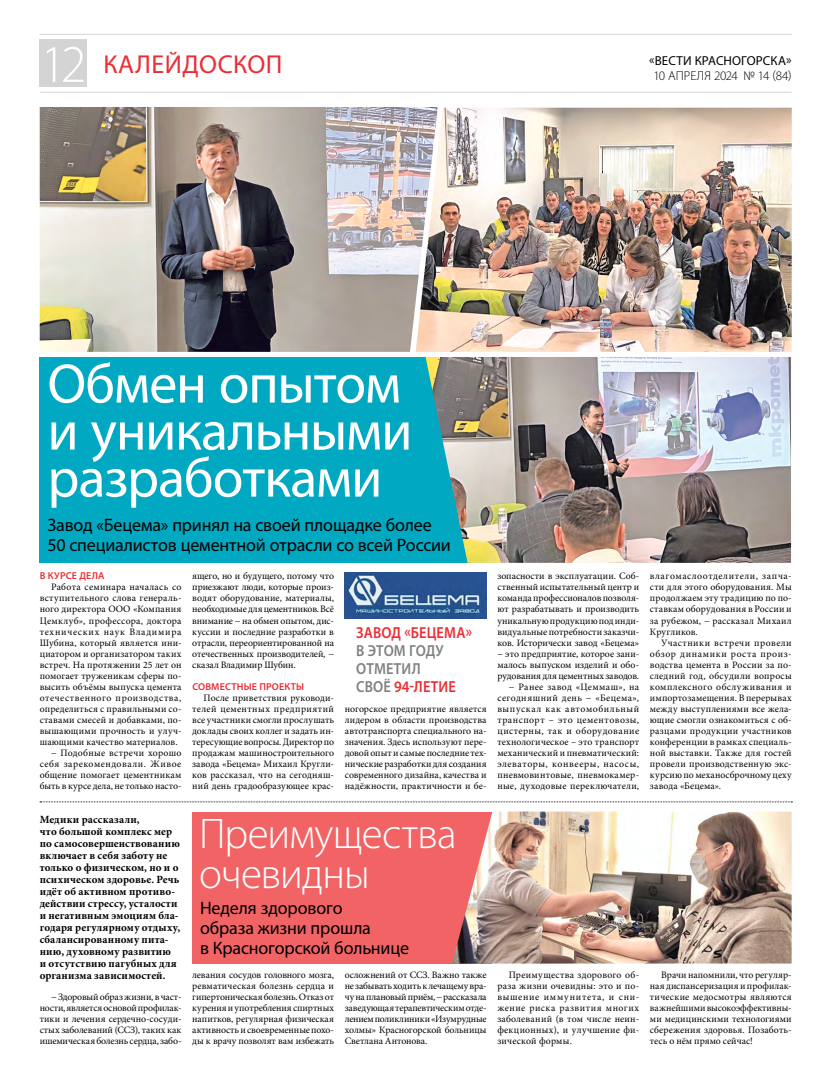
<style>
.page{position:relative;width:820px;height:1078px;background:#fff}
.page>*{position:absolute;margin:0;border:0;box-sizing:border-box;transform-origin:0 0}
.t1{font:56px/47px "Myriad Pro";letter-spacing:-.015em;color:#fff}
.t2{font:300 53px "Myriad Pro";color:#fff}
.t3{font:300 43px/40px "Myriad Pro";letter-spacing:-.02em;color:#fff}
.t4{font:26px "Myriad Pro";letter-spacing:.02em;color:#ec2d35}
.t5{font:18px/20px "Myriad Pro";letter-spacing:-.01em;color:#000}
.t6{font:600 16px/18px "Myriad Pro";letter-spacing:.005em;color:#828182;scale:.9 1}
.t7{font:600 16px "Myriad Pro";letter-spacing:.01em;color:#ec2d35;scale:.9 1}
.t8{font:13px "Myriad Pro";letter-spacing:.01em;color:#000}
.t9{font:300 13px "Myriad Pro";letter-spacing:-.005em;color:#000}
.t10{font:700 11px/12px "Minion Pro";letter-spacing:.015em;color:#000}
.t11{font:600 10px "Myriad Pro";letter-spacing:.02em;color:#ec2d35}
.t12{font:9.8px/11.1px "Minion Pro";letter-spacing:.01em;color:#000;text-align:justify}
.t13{font:9.8px "Minion Pro";letter-spacing:.055em;color:#000}
.t14{font:9.8px "Minion Pro";letter-spacing:.03em;color:#000}
.t15{font:9.8px "Minion Pro";letter-spacing:-.01em;color:#000}
.t16{font:9.8px "Minion Pro";letter-spacing:.075em;color:#000}
.s1{color:#ec2d35}
</style>
<div class="page">
<hr style="left:40px;top:92px;width:751px;height:1px;background:#d4d4d5">
<hr style="left:40px;top:34px;width:751px;height:1px;background:#d4d4d5">
<div style="left:40px;top:40px;width:47px;height:47px;background:#d4d4d5"></div>
<div style="left:192px;top:811px;width:299px;height:152px;background:#f16365"></div>
<div style="left:40px;top:357px;width:431px;height:205px;background:#00a9c1"></div>
<img style="left:40px;top:107px;width:397px;height:245px">
<img style="left:415px;top:108px;width:376px;height:244px">
<img style="left:425px;top:357px;width:365px;height:205px">
<img style="left:345px;top:572px;width:141px;height:46px">
<svg style="left:40px;top:801px;width:752px;height:1px"></svg>
<img style="left:452px;top:811px;width:339px;height:152px">
<h2 class="t2" style="left:40px;top:32px;width:48px">12</h2>
<h3 class="t8" style="left:649px;top:53px;width:144px">«ВЕСТИ КРАСНОГОРСКА»</h3>
<h3 class="t4" style="left:103px;top:48px;width:180px">КАЛЕЙДОСКОП</h3>
<h3 class="t9" style="left:653px;top:68px;width:140px">10 АПРЕЛЯ 2024 № 14 (84)</h3>
<h1 class="t1" style="left:47px;top:359px;width:366px">Обмен опытом и уникальными разработками</h1>
<h3 class="t5" style="left:47px;top:514px;width:405px">Завод «Бецема» принял на своей площадке более<br>50 специалистов цементной отрасли со всей России</h3>
<p class="t11" style="left:40px;top:569px;width:66px">В КУРСЕ ДЕЛА</p>
<p class="t14" style="left:51px;top:580px;width:132px">Работа семинара началась со</p>
<p class="t12" style="left:40px;top:592px;width:143px">вступительного слова генераль-</p>
<p class="t12" style="left:40px;top:603px;width:143px">ного директора ООО «Компания</p>
<p class="t14" style="left:40px;top:613px;width:143px">Цемклуб», профессора, доктора</p>
<p class="t16" style="left:40px;top:624px;width:143px">технических наук Владимира</p>
<p class="t12" style="left:40px;top:637px;width:143px">Шубина, который является ини-</p>
<p class="t12" style="left:40px;top:648px;width:143px">циатором и организатором таких</p>
<p class="t12" style="left:40px;top:659px;width:143px">встреч. На протяжении 25 лет он</p>
<p class="t12" style="left:40px;top:670px;width:143px">помогает труженикам сферы по-</p>
<p class="t12" style="left:40px;top:681px;width:143px">высить объёмы выпуска цемента</p>
<p class="t13" style="left:40px;top:691px;width:143px">отечественного производства,</p>
<p class="t12" style="left:40px;top:703px;width:143px">определиться с правильными со-</p>
<p class="t12" style="left:40px;top:714px;width:143px">ставами смесей и добавками, по-</p>
<p class="t12" style="left:40px;top:725px;width:143px">вышающими прочность и улуч-</p>
<p class="t12" style="left:40px;top:736px;width:139px">шающими качество материалов.</p>
<p class="t12" style="left:51px;top:747px;width:132px">− Подобные встречи хорошо</p>
<p class="t13" style="left:40px;top:757px;width:143px">себя зарекомендовали. Живое</p>
<p class="t12" style="left:40px;top:769px;width:143px">общение помогает цементникам</p>
<p class="t15" style="left:40px;top:779px;width:143px">быть в курсе дела, не только насто-</p>
<p class="t12" style="left:192px;top:570px;width:143px">ящего, но и будущего, потому что приезжают люди, которые произ&shy;водят оборудование, материалы, необходимые для цементников. Всё внимание − на обмен опытом, дис&shy;куссии и последние разработки в отрасли, переориентированной на отечественных производителей, − сказал Владимир Шубин.</p>
<p class="t11" style="left:192px;top:680px;width:113px">СОВМЕСТНЫЕ ПРОЕКТЫ</p>
<p class="t12" style="left:192px;top:692px;width:143px;text-indent:11px">После приветствия руководи&shy;телей цементных предприятий все участники смогли прослушать доклады своих коллег и задать ин&shy;тересующие вопросы. Директор по продажам машиностроительного завода «Бецема» Михаил Кругли&shy;ков рассказал, что на сегодняш&shy;ний день градообразующее крас-</p>
<h3 class="t7" style="left:356px;top:622px;width:130px">ЗАВОД «БЕЦЕМА»</h3>
<h3 class="t6" style="left:356px;top:641px;width:112px">В ЭТОМ ГОДУ<br>ОТМЕТИЛ<br>СВОЁ <span class="s1">94-ЛЕТИЕ</span></h3>
<p class="t12" style="left:345px;top:703px;width:143px">ногорское предприятие является лидером в области производства автотранспорта специального на&shy;значения. Здесь используют пере&shy;довой опыт и самые последние тех&shy;нические разработки для создания современного дизайна, качества и надёжности, практичности и бе-</p>
<p class="t12" style="left:497px;top:570px;width:143px;text-align:right">зопасности в эксплуатации. Соб&shy;ственный испытательный центр и команда профессионалов позволя&shy;ют разрабатывать и производить уникальную продукцию под инди&shy;видуальные потребности заказчи&shy;ков. Исторически завод «Бецема» − это предприятие, которое зани&shy;малось выпуском изделий и обо&shy;рудования для цементных заводов. − Ранее завод «Цеммаш», на сегодняшний день − «Бецема», выпускал как автомобильный транспорт – это цементовозы, цистерны, так и оборудование технологическое – это транспорт механический и пневматический: элеваторы, конвееры, насосы, пневмовинтовые, пневмокамер&shy;ные, духодовые переключатели,</p>
<p class="t12" style="left:649px;top:570px;width:143px">влагомаслоотделители, запча&shy;сти для этого оборудования. Мы продолжаем эту традицию по по&shy;ставкам оборудования в России и за рубежом, − рассказал Михаил Кругликов.</p>
<p class="t12" style="left:649px;top:637px;width:143px;text-indent:11px">Участники встречи провели обзор динамики роста произ&shy;водства цемента в России за по&shy;следний год, обсудили вопросы комплексного обслуживания и импортозамещения. В перерывах между выступлениями все жела&shy;ющие смогли ознакомиться с об&shy;разцами продукции участников конференции в рамках специаль&shy;ной выставки. Также для гостей провели производственную экс&shy;курсию по механосброчному цеху завода «Бецема».</p>
<p class="t10" style="left:40px;top:812px;width:142px">Медики рассказали,<br>что большой комплекс мер по самосовершенствованию включает в себя заботу не только о физическом, но и о психическом здоровье. Речь идёт об активном противо&shy;действии стрессу, усталости и негативным эмоциям бла&shy;годаря регулярному отдыху, сбалансированному пита&shy;нию, духовному развитию<br>и отсутствию пагубных для организма зависимостей.</p>
<p class="t12" style="left:40px;top:990px;width:143px;text-indent:11px">− Здоровый образ жизни, в част&shy;ности, является основой профилак&shy;тики и лечения сердечно-сосуди&shy;стых заболеваний (ССЗ), таких как ишемическая болезнь сердца, забо-</p>
<h3 class="t3" style="left:199px;top:813px;width:259px">Преимущества очевидны</h3>
<h3 class="t5" style="left:200px;top:897px;width:210px">Неделя здорового<br>образа жизни прошла<br>в Красногорской больнице</h3>
<p class="t12" style="left:192px;top:968px;width:143px">левания сосудов головного мозга, ревматическая болезнь сердца и гипертоническая болезнь. Отказ от курения и употребления спиртных напитков, регулярная физическая активность и своевременные похо&shy;ды к врачу позволят вам избежать</p>
<p class="t12" style="left:345px;top:968px;width:143px">осложнений от ССЗ. Важно также не забывать ходить к лечащему вра&shy;чу на плановый приём, − рассказала заведующая терапевтическим отде&shy;лением поликлиники «Изумрудные холмы» Красногорской больницы Светлана Антонова.</p>
<p class="t12" style="left:497px;top:968px;width:143px;text-indent:11px">Преимущества здорового об&shy;раза жизни очевидны: это и по&shy;вышение иммунитета, и сни&shy;жение риска развития многих заболеваний (в том числе неин&shy;фекционных), и улучшение фи&shy;зической формы.</p>
<p class="t12" style="left:649px;top:968px;width:143px;text-indent:11px">Врачи напомнили, что регуляр&shy;ная диспансеризация и профилак&shy;тические медосмотры являются важнейшими высокоэффективны&shy;ми медицинскими технологиями сбережения здоровья. Позаботь&shy;тесь о нём прямо сейчас!</p>
</div>
